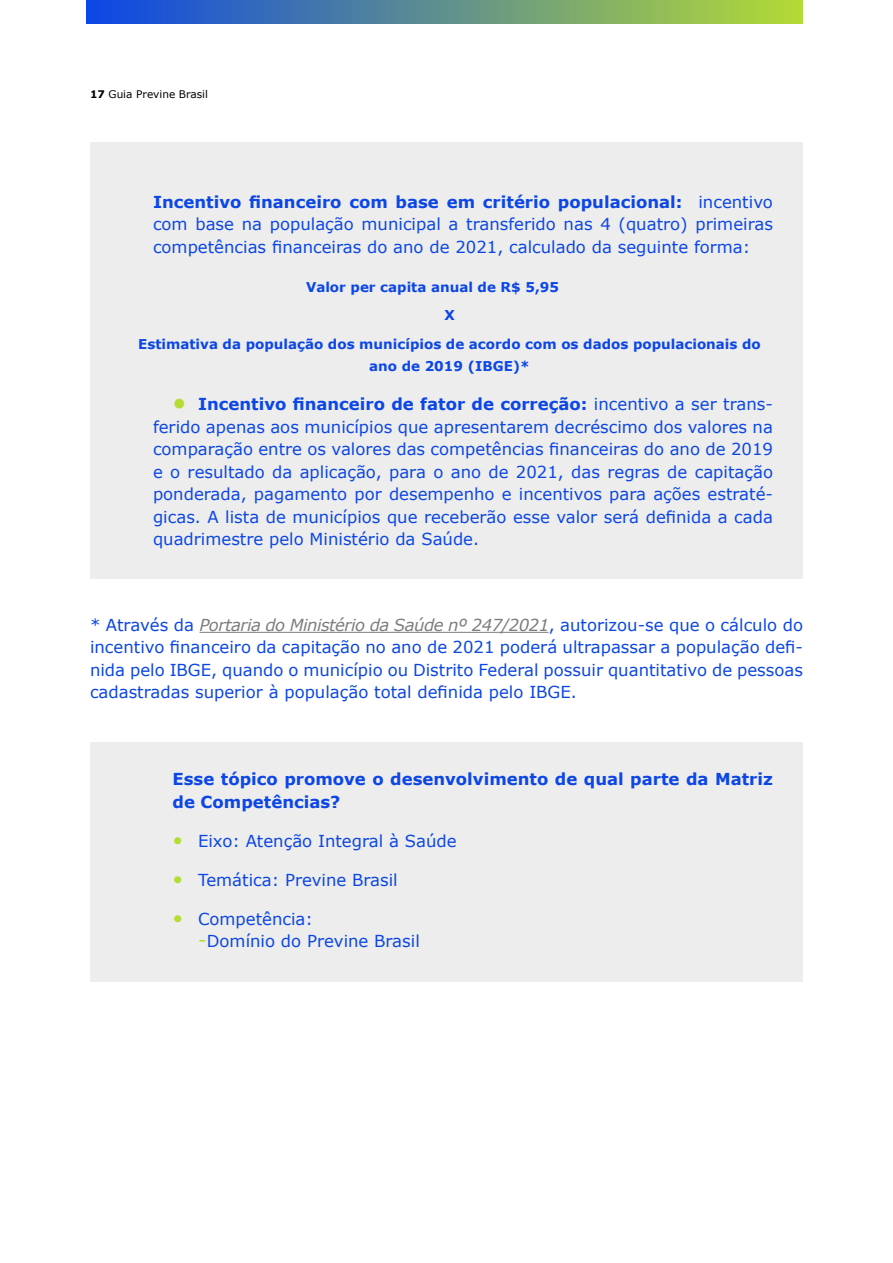
<style>
.page{position:relative;width:893px;height:1263px;background:#fff}
.page>*{position:absolute;margin:0;border:0;box-sizing:border-box;transform-origin:0 0}
.t1{font:16.5px/22.5px "Verdana";color:#0c46e6;text-align:justify}
.t2{font:700 16.5px/22.5px "Verdana";color:#0c46e6}
.t3{font:700 13.5px "Verdana";color:#0c46e6}
.t4{font:10.5px "Verdana";color:#000}
.s1{font-weight:700}
.s2{font-weight:700;font-size:19.5px;color:#b5dc33}
.s3{font-style:italic;color:#7d7d7d}
.s4{font-size:19.5px;color:#b5dc33}
</style>
<div class="page">
<div style="left:86px;top:0;width:716px;height:24px;background:linear-gradient(to right,#0c46e6,#b3da35)"></div>
<div style="left:90px;top:143px;width:713px;height:143px;background:#ededed"></div>
<div style="left:90px;top:280px;width:713px;height:73px;background:#ededed"></div>
<div style="left:90px;top:308px;width:713px;height:97px;background:#ededed"></div>
<div style="left:90px;top:368px;width:713px;height:211px;background:#ededed"></div>
<div style="left:90px;top:742px;width:713px;height:99px;background:#ededed"></div>
<div style="left:90px;top:804px;width:713px;height:76px;background:#ededed"></div>
<div style="left:90px;top:843px;width:713px;height:76px;background:#ededed"></div>
<div style="left:90px;top:882px;width:713px;height:99px;background:#ededed"></div>
<hr style="left:200px;top:632px;width:349px;height:1px;background:#7d7d7d">
<p class="t4" style="left:90px;top:87px;width:119px"><span class="s1">17</span> Guia Previne Brasil</p>
<p class="t1" style="left:153px;top:190px;width:621px"><span class="s1">Incentivo financeiro com base em critério populacional:</span> incentivo com base na população municipal a transferido nas 4 (quatro) primeiras competências financeiras do ano de 2021, calculado da seguinte forma:</p>
<p class="t3" style="left:306px;top:277px;width:255px">Valor per capita anual de R$ 5,95</p>
<p class="t3" style="left:444px;top:306px;width:12px">X</p>
<p class="t3" style="left:138px;top:334px;width:624px">Estimativa da população dos municípios de acordo com os dados populacionais do</p>
<p class="t3" style="left:369px;top:357px;width:162px">ano de 2019 (IBGE)*</p>
<p class="t1" style="left:153px;top:393px;width:621px;text-indent:19px"><span class="s2">•</span> <span class="s1">Incentivo financeiro de fator de correção:</span> incentivo a ser trans&shy;ferido apenas aos municípios que apresentarem decréscimo dos valores na comparação entre os valores das competências financeiras do ano de 2019 e o resultado da aplicação, para o ano de 2021, das regras de capitação ponderada, pagamento por desempenho e incentivos para ações estraté&shy;gicas. A lista de municípios que receberão esse valor será definida a cada quadrimestre pelo Ministério da Saúde.</p>
<p class="t1" style="left:90px;top:613px;width:714px">* Através da <span class="s3">Portaria do Ministério da Saúde nº 247/2021</span>, autorizou-se que o cálculo do incentivo financeiro da capitação no ano de 2021 poderá ultrapassar a população defi&shy;nida pelo IBGE, quando o município ou Distrito Federal possuir quantitativo de pessoas cadastradas superior à população total definida pelo IBGE.</p>
<p class="t2" style="left:172px;top:768px;width:602px">Esse tópico promove o desenvolvimento de qual parte da Matriz de Competências?</p>
<p class="t1" style="left:172px;top:829px;width:286px"><span class="s4">•</span> Eixo: Atenção Integral à Saúde</p>
<p class="t1" style="left:172px;top:868px;width:227px"><span class="s4">•</span> Temática: Previne Brasil</p>
<p class="t1" style="left:198px;top:907px;width:223px;text-indent:-26px"><span class="s4">•</span> Competência:<br><span class="s4">-</span>Domínio do Previne Brasil</p>
</div>
